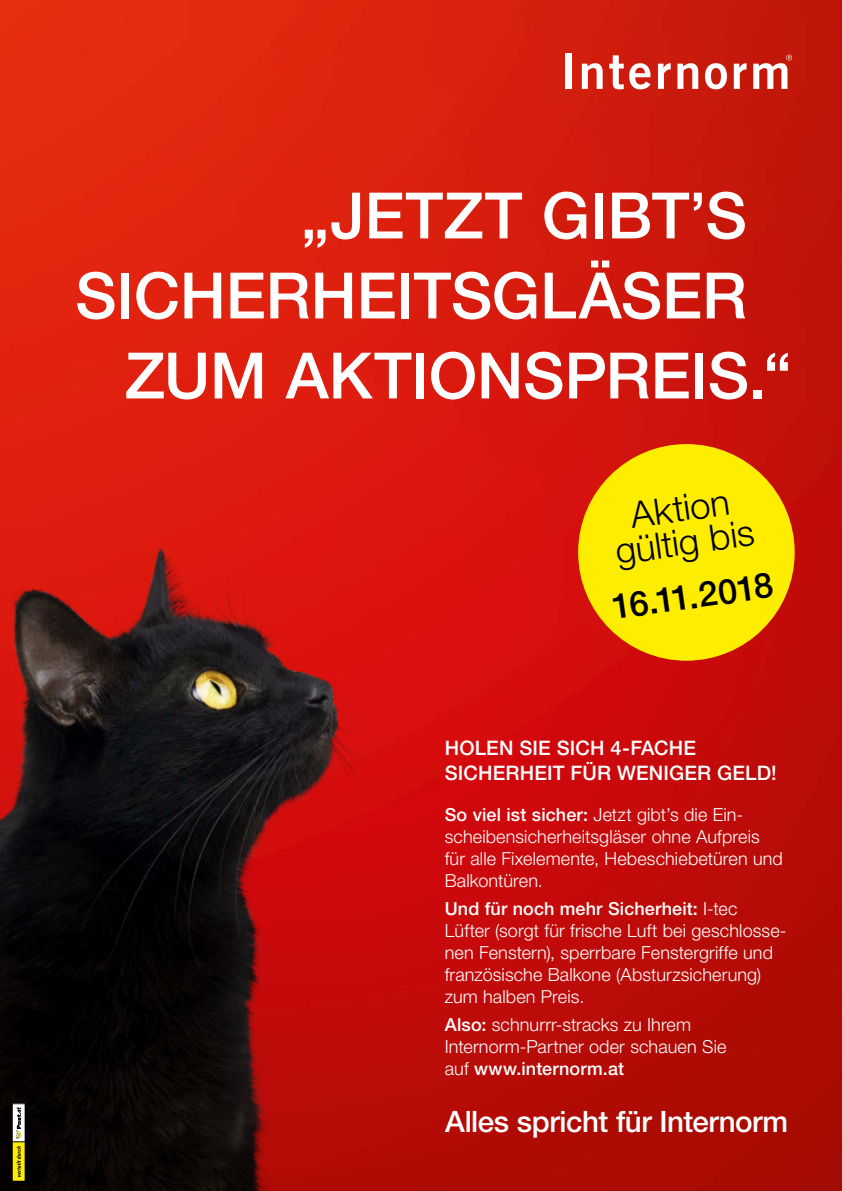
<style>
.page{position:relative;width:842px;height:1191px;background:#fff}
.page>*{position:absolute;margin:0;border:0;box-sizing:border-box;transform-origin:0 0}
.t1{font:500 64px "Helvetica Neue LT Pro";letter-spacing:-.005em;color:#fff}
.t2{font:300 36.4px/34.1px "Helvetica Neue LT Pro";color:#000;text-align:center}
.t3{font:500 34.7px "Helvetica Neue LT Pro";color:#000}
.t4{font:500 29.5px "Helvetica Neue LT Pro";letter-spacing:-.015em;color:#fff}
.t5{font:500 20px/25px "Helvetica Neue LT Pro";letter-spacing:.005em;color:#fff}
.t6{font:300 18px/22px "Helvetica Neue LT Pro";letter-spacing:.005em;color:#fff}
.s1{font-weight:500}
</style>
<div class="page">
<img style="left:0;top:0;width:842px;height:1191px">
<img style="left:0;top:313px;width:517px;height:878px">
<div style="left:12px;top:1103px;width:13px;height:78px;background:#ffed00"></div>
<div style="left:12px;top:1103px;width:13px;height:38px;background:#fff"></div>
<div style="left:12px;top:1103px;width:13px;height:78px;border:1px solid #000"></div>
<svg style="left:12px;top:1107px;width:13px;height:70px"></svg>
<div style="left:578px;top:444px;width:217px;height:216px;background:#ffed00;border-radius:50%"></div>
<div style="left:565px;top:54px;width:7px;height:35px;background:#fff"></div>
<svg style="left:582px;top:63px;width:21px;height:26px"></svg>
<svg style="left:609px;top:55px;width:41px;height:34px"></svg>
<svg style="left:658px;top:63px;width:13px;height:26px"></svg>
<svg style="left:677px;top:63px;width:21px;height:26px"></svg>
<svg style="left:705px;top:63px;width:22px;height:26px"></svg>
<svg style="left:734px;top:63px;width:12px;height:26px"></svg>
<svg style="left:753px;top:55px;width:39px;height:34px"></svg>
<h1 class="t1" style="left:301px;top:177px;width:447px">„JETZT GIBT’S</h1>
<h1 class="t1" style="left:75px;top:257px;width:673px">SICHERHEITSGLÄSER</h1>
<h1 class="t1" style="left:125px;top:337px;width:668px">ZUM AKTIONSPREIS.“</h1>
<h2 class="t2" style="left:608px;top:500px;width:141px;rotate:-8deg">Aktion gültig bis</h2>
<h3 class="t3" style="left:609px;top:586px;width:164px;rotate:-8deg">16.11.2018</h3>
<p class="t5" style="left:445px;top:734px;width:334px">HOLEN SIE SICH 4-FACHE<br>SICHERHEIT FÜR WENIGER GELD!</p>
<p class="t6" style="left:445px;top:803px;width:340px"><span class="s1">So viel ist sicher:</span> Jetzt gibt’s die Ein&shy;scheibensicherheitsgläser ohne Aufpreis für alle Fixelemente, Hebeschiebetüren und Balkontüren.</p>
<p class="t6" style="left:445px;top:897px;width:343px"><span class="s1">Und für noch mehr Sicherheit:</span> I-tec Lüfter (sorgt für frische Luft bei geschlosse&shy;nen Fenstern), sperrbare Fenstergriffe und französische Balkone (Absturzsicherung) zum halben Preis.</p>
<p class="t6" style="left:445px;top:1013px;width:283px"><span class="s1">Also:</span> schnurrr-stracks zu Ihrem<br>Internorm-Partner oder schauen Sie auf <span class="s1">www.internorm.at</span></p>
<h3 class="t4" style="left:445px;top:1103px;width:344px">Alles spricht für Internorm</h3>
</div>
